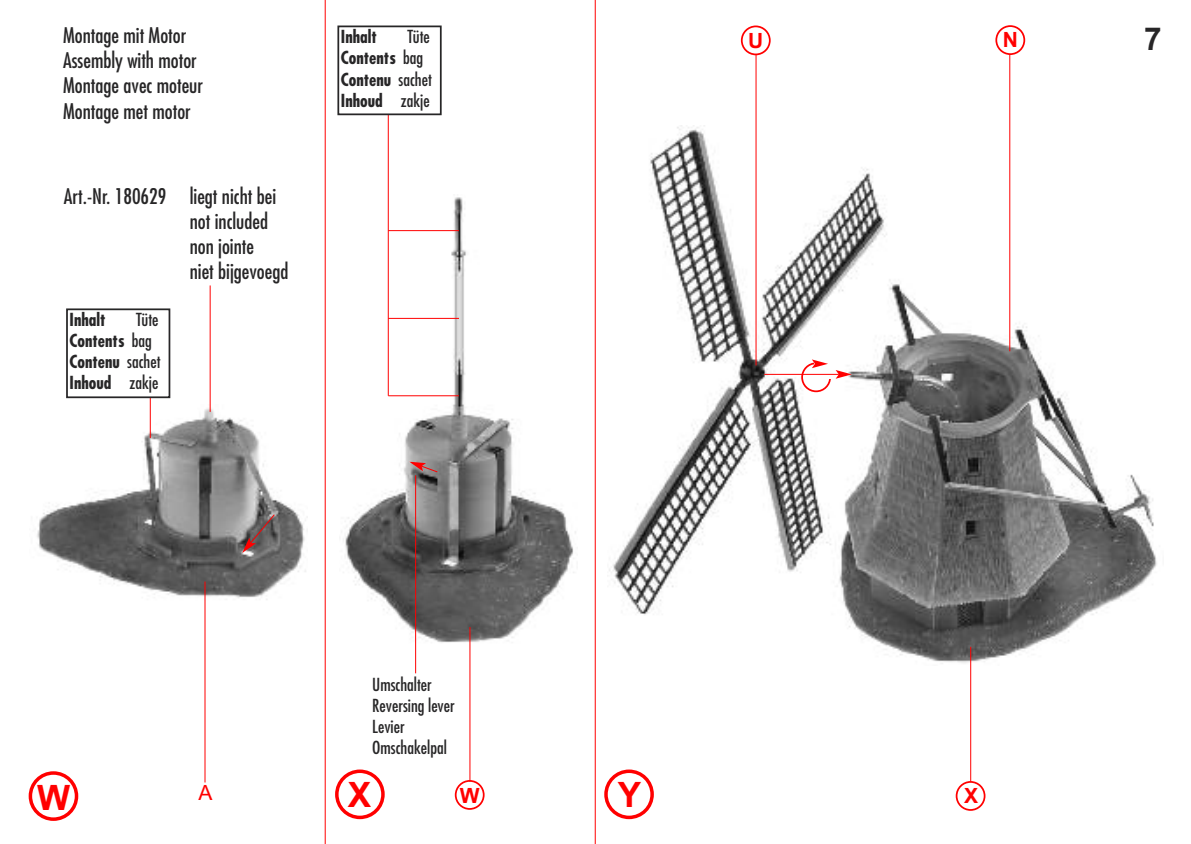
<style>
.page{position:relative;width:1191px;height:844px;background:#fff}
.page>*{position:absolute;margin:0;border:0;box-sizing:border-box;transform-origin:0 0}
.t1{font:700 35px "Arial";color:#f00}
.t2{font:700 31.5px "Arial";color:#272627}
.t3{font:condensed 21px/25.2px "Futura Std";color:#272627}
.t4{font:700 21px "Arial";color:#f00}
.t5{font:21px "Arial";color:#f00}
.t6{font:700 condensed 17.5px/21px "Futura Std";color:#272627}
.t7{font:condensed 17.5px/21px "Futura Std";color:#272627}
.s1{font-weight:400}
</style>
<div class="page">
<hr style="left:595px;top:0;width:1px;height:843px;background:#f00">
<hr style="left:325px;top:0;width:1px;height:843px;background:#f00">
<img style="left:37px;top:404px;width:271px;height:197px">
<img style="left:345px;top:194px;width:231px;height:452px">
<img style="left:609px;top:125px;width:548px;height:540px">
<hr style="left:755px;top:55px;width:1px;height:310px;background:#f00">
<hr style="left:1009px;top:55px;width:1px;height:296px;background:#f00">
<hr style="left:388px;top:114px;width:1px;height:281px;background:#f00">
<hr style="left:415px;top:475px;width:1px;height:198px;background:#f00">
<hr style="left:388px;top:395px;width:71px;height:1px;background:#f00">
<hr style="left:388px;top:318px;width:71px;height:1px;background:#f00">
<hr style="left:388px;top:230px;width:71px;height:1px;background:#f00">
<hr style="left:150px;top:397px;width:1px;height:41px;background:#f00">
<hr style="left:210px;top:285px;width:1px;height:127px;background:#f00">
<svg style="left:409px;top:461px;width:29px;height:12px"></svg>
<svg style="left:242px;top:513px;width:33px;height:39px"></svg>
<svg style="left:995px;top:25px;width:30px;height:30px"></svg>
<svg style="left:741px;top:25px;width:29px;height:30px"></svg>
<svg style="left:29px;top:771px;width:49px;height:49px"></svg>
<svg style="left:335px;top:769px;width:50px;height:50px"></svg>
<svg style="left:604px;top:769px;width:50px;height:50px"></svg>
<svg style="left:455px;top:779px;width:29px;height:30px"></svg>
<svg style="left:955px;top:780px;width:30px;height:30px"></svg>
<hr style="left:204px;top:581px;width:1px;height:201px;background:#f00">
<hr style="left:469px;top:626px;width:1px;height:155px;background:#f00">
<hr style="left:970px;top:646px;width:1px;height:135px;background:#f00">
<div style="left:66px;top:308px;width:104px;height:90px;border:2px solid #272627"></div>
<div style="left:337px;top:26px;width:104px;height:89px;border:2px solid #272627"></div>
<div style="left:814px;top:354px;width:23px;height:24px;background:#fff"></div>
<hr style="left:764px;top:374px;width:74px;height:1px;background:#f00">
<svg style="left:801px;top:359px;width:51px;height:33px"></svg>
<p class="t3" style="left:63px;top:24px;width:125px">Montage mit Motor</p>
<h2 class="t2" style="left:1144px;top:20px;width:19px">7</h2>
<p class="t3" style="left:63px;top:49px;width:141px">Assembly with motor<br>Montage avec moteur<br>Montage met motor</p>
<p class="t6" style="left:341px;top:28px;width:37px">Inhalt</p>
<p class="t6" style="left:341px;top:28px;width:92px;text-indent:67px"><span class="s1">Tüte<br></span>Contents <span class="s1">bag<br></span>Contenu <span class="s1">sachet<br></span>Inhoud <span class="s1">zakje</span></p>
<p class="t4" style="left:748px;top:28px;width:17px">U</p>
<p class="t4" style="left:1003px;top:28px;width:17px">N</p>
<p class="t3" style="left:190px;top:184px;width:100px;text-indent:-126px">Art.-Nr. 180629 liegt nicht bei not included non jointe<br>niet bijgevoegd</p>
<p class="t6" style="left:70px;top:311px;width:37px">Inhalt</p>
<p class="t6" style="left:70px;top:311px;width:92px;text-indent:67px"><span class="s1">Tüte<br></span>Contents <span class="s1">bag<br></span>Contenu <span class="s1">sachet<br></span>Inhoud <span class="s1">zakje</span></p>
<p class="t7" style="left:372px;top:674px;width:84px">Umschalter<br>Reversing lever<br>Levier<br>Omschakelpal</p>
<h1 class="t1" style="left:37px;top:777px;width:35px">W</h1>
<p class="t5" style="left:199px;top:780px;width:16px">A</p>
<h1 class="t1" style="left:348px;top:773px;width:25px">X</h1>
<p class="t4" style="left:460px;top:783px;width:21px">W</p>
<h1 class="t1" style="left:618px;top:774px;width:25px">Y</h1>
<p class="t4" style="left:964px;top:783px;width:16px">X</p>
</div>
